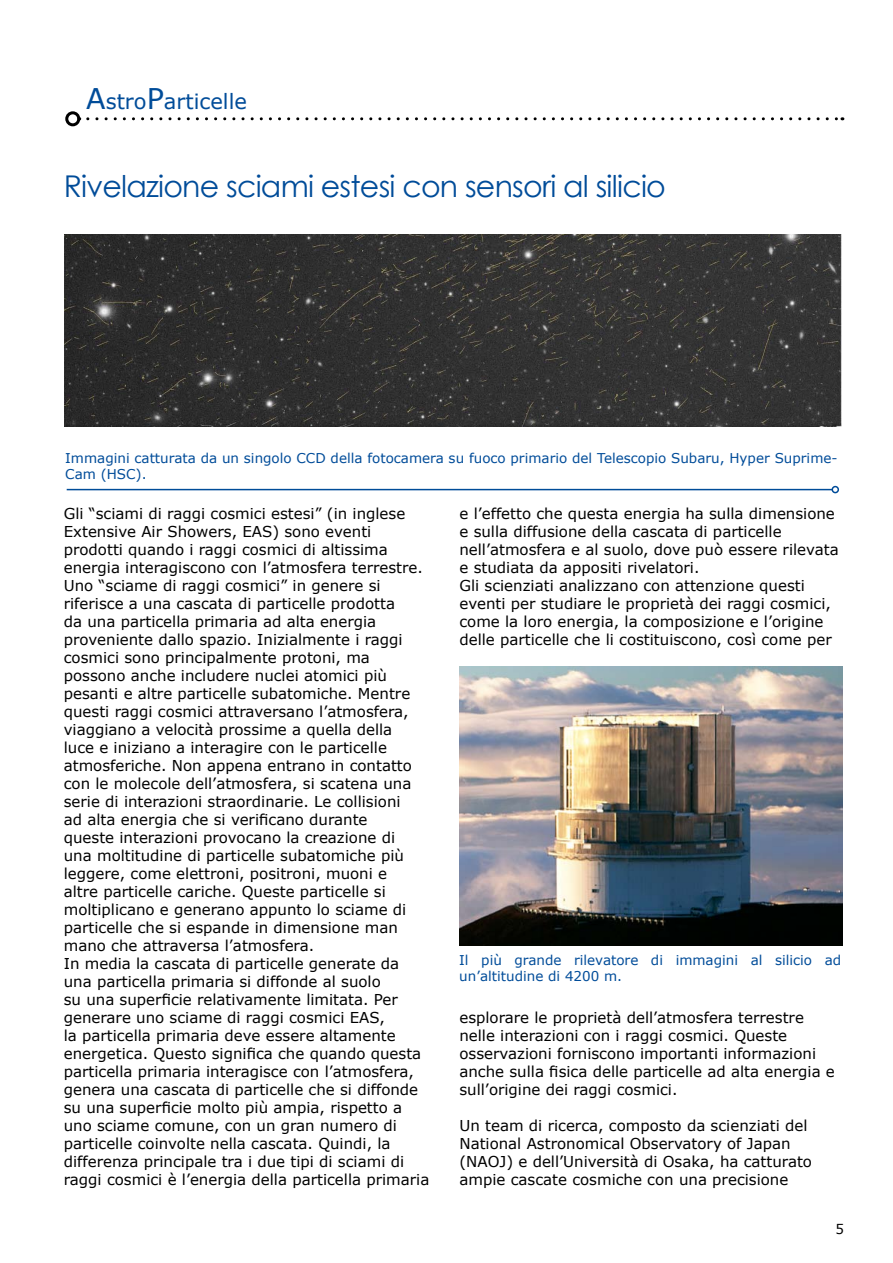
<style>
.page{position:relative;width:893px;height:1263px;background:#fff}
.page>*{position:absolute;margin:0;border:0;box-sizing:border-box;transform-origin:0 0}
.t1{font:30px "Century Gothic";letter-spacing:-.025em;color:#004c99}
.t2{font:21px "Verdana";color:#004c99}
.t3{font:15px/18px "Verdana";color:#000}
.t4{font:13.5px/16.2px "Verdana";color:#004c99}
.t5{font:13.5px "Verdana";color:#000}
.s1{font-size:28.5px}
</style>
<div class="page">
<svg style="left:88px;top:117px;width:755px;height:3px"></svg>
<div style="left:65px;top:111px;width:15px;height:15px;border:3px solid #000;border-radius:50%"></div>
<img style="left:65px;top:234px;width:776px;height:193px">
<hr style="left:67px;top:489px;width:765px;height:1px;background:#004c99">
<div style="left:831px;top:486px;width:8px;height:7px;border:2px solid #004c99;border-radius:50%"></div>
<img style="left:459px;top:666px;width:383px;height:279px">
<h2 class="t2" style="left:86px;top:87px;width:162px"><span class="s1">A</span>stro<span class="s1">P</span>articelle</h2>
<h1 class="t1" style="left:64px;top:165px;width:604px">Rivelazione sciami estesi con sensori al silicio</h1>
<p class="t4" style="left:65px;top:449px;width:774px">Immagini catturata da un singolo CCD della fotocamera su fuoco primario del Telescopio Subaru, Hyper Suprime-<br>Cam (HSC).</p>
<p class="t3" style="left:64px;top:504px;width:367px">Gli “sciami di raggi cosmici estesi” (in inglese Extensive Air Showers, EAS) sono eventi prodotti quando i raggi cosmici di altissima energia interagiscono con l’atmosfera terrestre.<br>Uno “sciame di raggi cosmici” in genere si riferisce a una cascata di particelle prodotta<br>da una particella primaria ad alta energia proveniente dallo spazio. Inizialmente i raggi cosmici sono principalmente protoni, ma possono anche includere nuclei atomici più pesanti e altre particelle subatomiche. Mentre questi raggi cosmici attraversano l’atmosfera, viaggiano a velocità prossime a quella della<br>luce e iniziano a interagire con le particelle atmosferiche. Non appena entrano in contatto con le molecole dell’atmosfera, si scatena una serie di interazioni straordinarie. Le collisioni<br>ad alta energia che si verificano durante<br>queste interazioni provocano la creazione di<br>una moltitudine di particelle subatomiche più leggere, come elettroni, positroni, muoni e<br>altre particelle cariche. Queste particelle si moltiplicano e generano appunto lo sciame di particelle che si espande in dimensione man mano che attraversa l’atmosfera.<br>In media la cascata di particelle generate da una particella primaria si diffonde al suolo<br>su una superficie relativamente limitata. Per generare uno sciame di raggi cosmici EAS,<br>la particella primaria deve essere altamente energetica. Questo significa che quando questa particella primaria interagisce con l’atmosfera, genera una cascata di particelle che si diffonde su una superficie molto più ampia, rispetto a uno sciame comune, con un gran numero di particelle coinvolte nella cascata. Quindi, la differenza principale tra i due tipi di sciami di raggi cosmici è l’energia della particella primaria</p>
<p class="t3" style="left:459px;top:504px;width:381px">e l’effetto che questa energia ha sulla dimensione e sulla diffusione della cascata di particelle nell’atmosfera e al suolo, dove può essere rilevata e studiata da appositi rivelatori.<br>Gli scienziati analizzano con attenzione questi eventi per studiare le proprietà dei raggi cosmici, come la loro energia, la composizione e l’origine delle particelle che li costituiscono, così come per</p>
<p class="t4" style="left:459px;top:951px;width:383px">Il più grande rilevatore di immagini al silicio ad un’altitudine di 4200 m.</p>
<p class="t3" style="left:459px;top:1008px;width:377px">esplorare le proprietà dell’atmosfera terrestre nelle interazioni con i raggi cosmici. Queste osservazioni forniscono importanti informazioni anche sulla fisica delle particelle ad alta energia e sull’origine dei raggi cosmici.</p>
<p class="t3" style="left:459px;top:1116px;width:354px">Un team di ricerca, composto da scienziati del National Astronomical Observatory of Japan (NAOJ) e dell’Università di Osaka, ha catturato ampie cascate cosmiche con una precisione</p>
<p class="t5" style="left:835px;top:1220px;width:10px">5</p>
</div>
